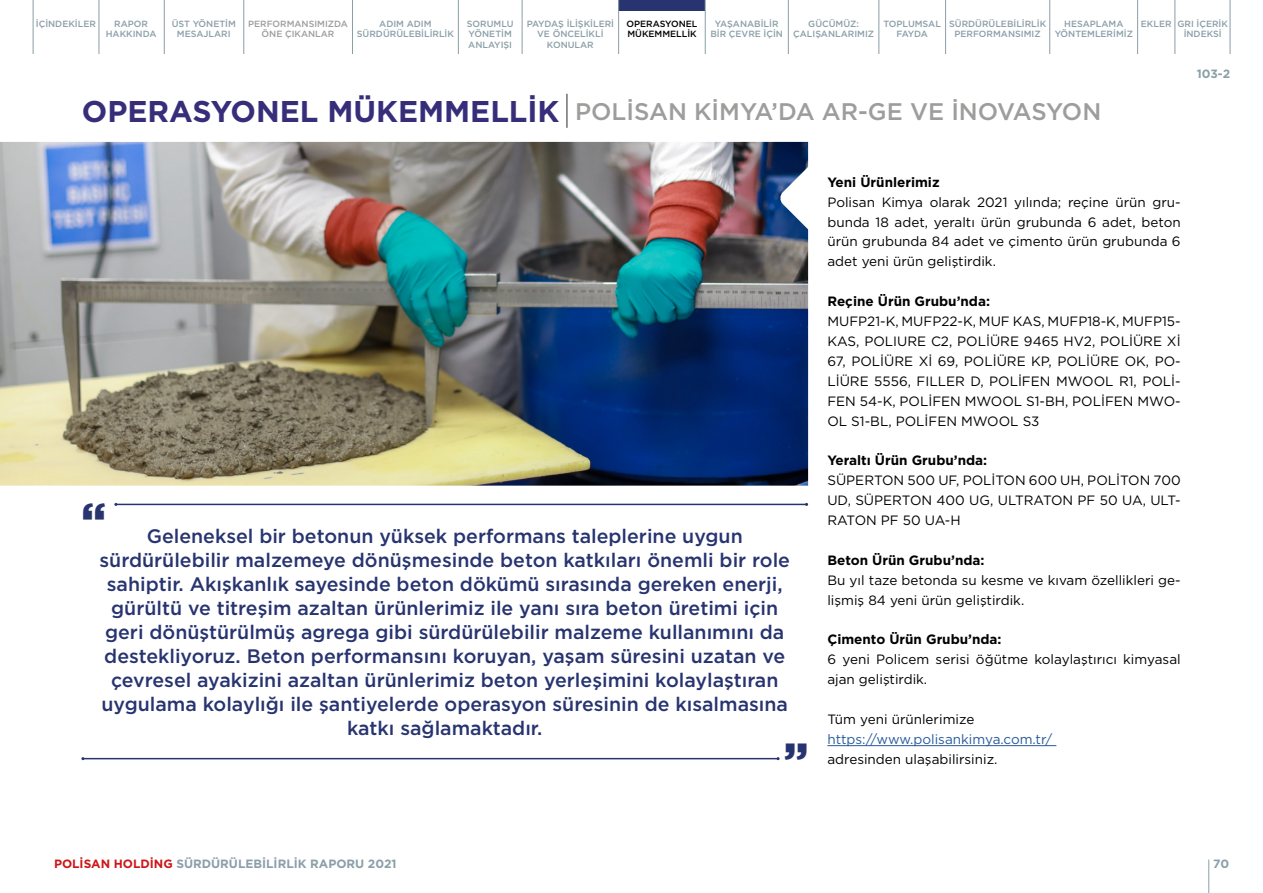
<style>
.page{position:relative;width:1263px;height:893px;background:#fff}
.page>*{position:absolute;margin:0;border:0;box-sizing:border-box;transform-origin:0 0}
.t1{font:900 45px "Gotham";color:#273470}
.t2{font:700 30px "Gotham";color:#372e7a}
.t3{font:500 24px "Gotham";color:#9d9d9c}
.t4{font:500 19.5px/24px "Gotham";color:#273470;text-align:center}
.t5{font:13.5px/20px "Gotham";color:#000;text-align:justify}
.t6{font:700 13.5px "Gotham";color:#000}
.t7{font:13.5px "Gotham";color:#275b9b}
.t8{font:700 12px "Gotham";color:#8b9fa8}
.t9{font:500 9px/10.5px "Gotham";color:#8b9fa8;text-align:center}
.t10{font:500 9px/10.5px "Gotham";color:#9d9d9c;text-align:center}
.t11{font:500 9px/10.5px "Gotham";color:#000}
.s1{color:#cd1719}
</style>
<div class="page">
<hr style="left:1208px;top:860px;width:1px;height:33px;background:#8a9ea8">
<hr style="left:827px;top:745px;width:229px;height:1px;background:#275b9b">
<hr style="left:116px;top:504px;width:691px;height:1px;background:#273470">
<hr style="left:83px;top:758px;width:695px;height:1px;background:#273470">
<img style="left:0;top:142px;width:808px;height:344px">
<hr style="left:566px;top:94px;width:2px;height:34px;background:#706f6f">
<div style="left:619px;top:0;width:86px;height:11px;background:#273470"></div>
<hr style="left:33px;top:0;width:1px;height:54px;background:#8a9ea8">
<hr style="left:99px;top:0;width:1px;height:54px;background:#8a9ea8">
<hr style="left:164px;top:0;width:1px;height:54px;background:#8a9ea8">
<hr style="left:243px;top:0;width:1px;height:54px;background:#8a9ea8">
<hr style="left:352px;top:0;width:1px;height:54px;background:#8a9ea8">
<hr style="left:458px;top:0;width:1px;height:54px;background:#8a9ea8">
<hr style="left:522px;top:0;width:1px;height:54px;background:#8a9ea8">
<hr style="left:618px;top:0;width:1px;height:54px;background:#8a9ea8">
<hr style="left:705px;top:0;width:1px;height:54px;background:#8a9ea8">
<hr style="left:788px;top:0;width:1px;height:54px;background:#8a9ea8">
<hr style="left:878px;top:0;width:1px;height:54px;background:#8a9ea8">
<hr style="left:945px;top:0;width:1px;height:54px;background:#8a9ea8">
<hr style="left:1049px;top:0;width:1px;height:54px;background:#8a9ea8">
<hr style="left:1137px;top:0;width:1px;height:54px;background:#8a9ea8">
<hr style="left:1174px;top:0;width:1px;height:54px;background:#8a9ea8">
<hr style="left:1230px;top:0;width:1px;height:54px;background:#8a9ea8">
<p class="t9" style="left:172px;top:18px;width:66px">ÜST YÖNETİM<br>MESAJLARI</p>
<p class="t9" style="left:36px;top:18px;width:62px">İÇİNDEKİLER</p>
<p class="t9" style="left:106px;top:18px;width:52px">RAPOR<br>HAKKINDA</p>
<p class="t9" style="left:467px;top:18px;width:48px;text-align:left">SORUMLU<br>YÖNETİM<br>ANLAYIŞI</p>
<p class="t9" style="left:527px;top:18px;width:89px">PAYDAŞ İLİŞKİLERİ<br>VE ÖNCELİKLİ<br>KONULAR</p>
<p class="t11" style="left:627px;top:18px;width:72px">OPERASYONEL<br>MÜKEMMELLİK</p>
<p class="t9" style="left:710px;top:18px;width:74px">YAŞANABİLİR<br>BİR ÇEVRE İÇİN</p>
<p class="t9" style="left:883px;top:18px;width:59px">TOPLUMSAL<br>FAYDA</p>
<p class="t9" style="left:949px;top:18px;width:99px">SÜRDÜRÜLEBİLİRLİK<br>PERFORMANSIMIZ</p>
<p class="t9" style="left:1055px;top:18px;width:80px">HESAPLAMA<br>YÖNTEMLERİMİZ</p>
<p class="t9" style="left:1184px;top:18px;width:46px;text-align:left;text-indent:-43px">EKLER GRI İÇERİK<br>İNDEKSİ</p>
<p class="t9" style="left:793px;top:18px;width:83px">GÜCÜMÜZ:<br>ÇALIŞANLARIMIZ</p>
<p class="t10" style="left:248px;top:18px;width:101px">PERFORMANSIMIZDA<br>ÖNE ÇIKANLAR</p>
<p class="t9" style="left:357px;top:18px;width:99px">ADIM ADIM<br>SÜRDÜRÜLEBİLİRLİK</p>
<h2 class="t2" style="left:82px;top:94px;width:479px">OPERASYONEL MÜKEMMELLİK</h2>
<h3 class="t3" style="left:575px;top:95px;width:528px">POLİSAN KİMYA’DA AR-GE VE İNOVASYON</h3>
<p class="t8" style="left:1197px;top:67px;width:35px">103-2</p>
<h1 class="t1" style="left:81px;top:488px;width:26px">“</h1>
<p class="t4" style="left:99px;top:524px;width:692px">Geleneksel bir betonun yüksek performans taleplerine uygun sürdürülebilir malzemeye dönüşmesinde beton katkıları önemli bir role sahiptir. Akışkanlık sayesinde beton dökümü sırasında gereken enerji, gürültü ve titreşim azaltan ürünlerimiz ile yanı sıra beton üretimi için geri dönüştürülmüş agrega gibi sürdürülebilir malzeme kullanımını da destekliyoruz. Beton performansını koruyan, yaşam süresini uzatan ve çevresel ayakizini azaltan ürünlerimiz beton yerleşimini kolaylaştıran uygulama kolaylığı ile şantiyelerde operasyon süresinin de kısalmasına katkı sağlamaktadır.</p>
<h1 class="t1" style="left:784px;top:728px;width:26px">”</h1>
<p class="t6" style="left:827px;top:174px;width:114px">Yeni Ürünlerimiz</p>
<p class="t5" style="left:827px;top:192px;width:355px">Polisan Kimya olarak 2021 yılında; reçine ürün gru&shy;bunda 18 adet, yeraltı ürün grubunda 6 adet, beton ürün grubunda 84 adet ve çimento ürün grubunda 6 adet yeni ürün geliştirdik.</p>
<p class="t6" style="left:827px;top:293px;width:164px">Reçine Ürün Grubu’nda:</p>
<p class="t5" style="left:827px;top:311px;width:355px">MUFP21-K, MUFP22-K, MUF KAS, MUFP18-K, MUFP15- KAS, POLIURE C2, POLİÜRE 9465 HV2, POLİÜRE Xİ 67, POLİÜRE Xİ 69, POLİÜRE KP, POLİÜRE OK, PO-LİÜRE 5556, FILLER D, POLİFEN MWOOL R1, POLİ-FEN 54-K, POLİFEN MWOOL S1-BH, POLİFEN MWO-OL S1-BL, POLİFEN MWOOL S3</p>
<p class="t6" style="left:827px;top:453px;width:161px">Yeraltı Ürün Grubu’nda:</p>
<p class="t5" style="left:827px;top:470px;width:355px">SÜPERTON 500 UF, POLİTON 600 UH, POLİTON 700<br>UD, SÜPERTON 400 UG, ULTRATON PF 50 UA, ULT-RATON PF 50 UA-H</p>
<p class="t6" style="left:827px;top:552px;width:159px">Beton Ürün Grubu’nda:</p>
<p class="t5" style="left:827px;top:570px;width:355px">Bu yıl taze betonda su kesme ve kıvam özellikleri ge&shy;lişmiş 84 yeni ürün geliştirdik.</p>
<p class="t6" style="left:827px;top:632px;width:176px">Çimento Ürün Grubu’nda:</p>
<p class="t5" style="left:827px;top:649px;width:355px">6 yeni Policem serisi öğütme kolaylaştırıcı kimyasal ajan geliştirdik.</p>
<p class="t5" style="left:827px;top:709px;width:148px">Tüm yeni ürünlerimize</p>
<p class="t7" style="left:827px;top:730px;width:226px">https://www.polisankimya.com.tr/</p>
<p class="t5" style="left:827px;top:749px;width:172px">adresinden ulaşabilirsiniz.</p>
<p class="t8" style="left:54px;top:856px;width:344px"><span class="s1">POLİSAN HOLDİNG</span> SÜRDÜRÜLEBİLİRLİK RAPORU 2021</p>
<p class="t8" style="left:1213px;top:857px;width:17px">70</p>
</div>
